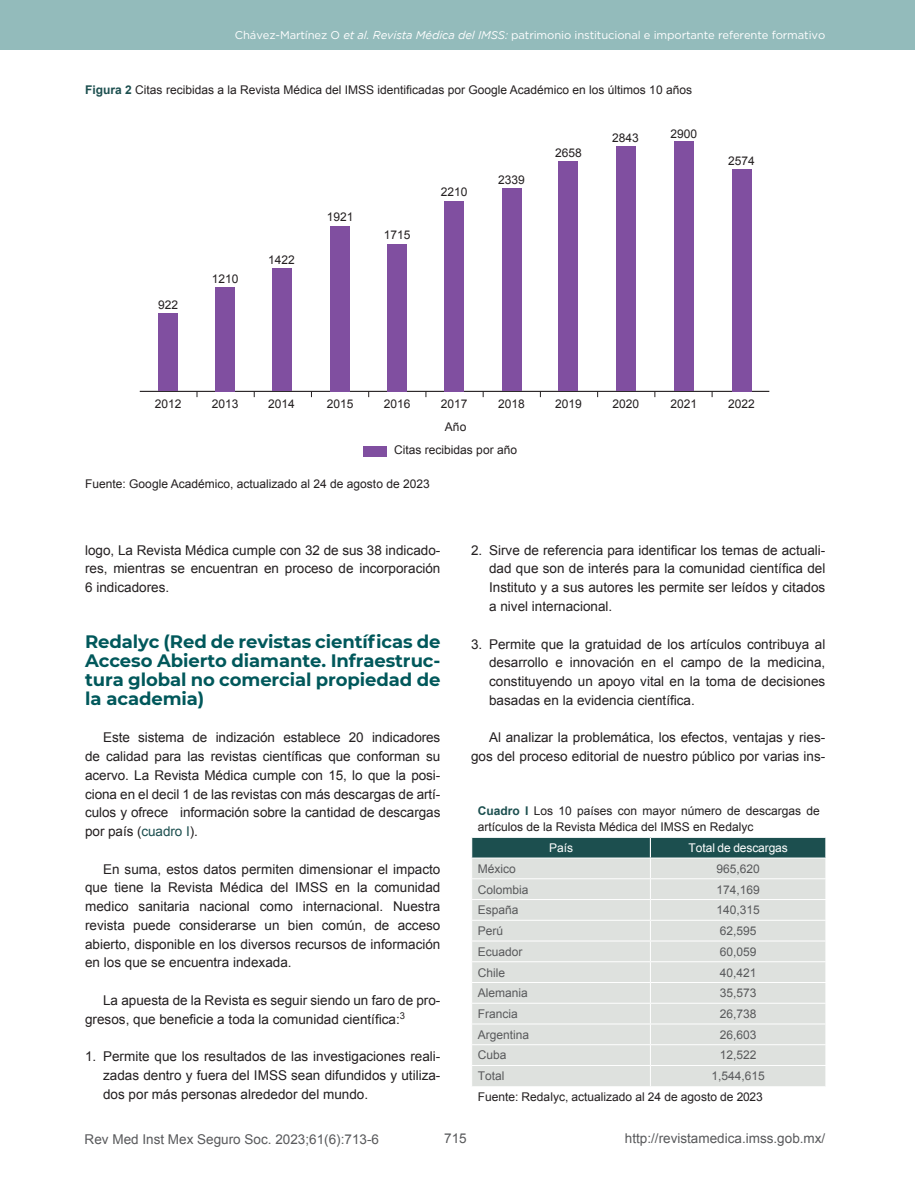
<style>
.page{position:relative;width:915px;height:1191px;background:#fff}
.page>*{position:absolute;margin:0;border:0;box-sizing:border-box;transform-origin:0 0}
.t1{font:700 18px/18.8px "Montserrat";letter-spacing:-.005em;color:#01585b;text-align:justify}
.t2{font:13.5px/18.8px "Arial";color:#231f20;text-align:justify}
.t3{font:13.5px "Arial";color:#58595b}
.t4{font:12px/16.5px "Arial";color:#231f20}
.t5{font:12px "Arial";color:#58595b}
.t6{font:12px "Arial";letter-spacing:-.005em;color:#fff}
.t7{font:11.25px "Gotham";letter-spacing:-.01em;color:#fff}
.s1{font-style:italic}
.s2{font-weight:700;color:#1c4f4f}
.s3{color:#1c4f4f}
</style>
<div class="page">
<div style="left:0;top:0;width:914px;height:50px;background:#93bbbb"></div>
<svg style="left:471px;top:837px;width:355px;height:249px;background:#d0d7d4"></svg>
<div style="left:363px;top:446px;width:24px;height:11px;background:#804fa0"></div>
<hr style="left:140px;top:391px;width:629px;height:1px;background:#231f20">
<div style="left:158px;top:313px;width:20px;height:78px;background:#804fa0"></div>
<div style="left:215px;top:287px;width:20px;height:104px;background:#804fa0"></div>
<div style="left:272px;top:268px;width:19px;height:123px;background:#804fa0"></div>
<div style="left:330px;top:226px;width:19px;height:165px;background:#804fa0"></div>
<div style="left:387px;top:244px;width:19px;height:147px;background:#804fa0"></div>
<div style="left:444px;top:201px;width:20px;height:190px;background:#804fa0"></div>
<div style="left:501px;top:188px;width:20px;height:203px;background:#804fa0"></div>
<div style="left:558px;top:162px;width:20px;height:229px;background:#804fa0"></div>
<div style="left:616px;top:147px;width:19px;height:244px;background:#804fa0"></div>
<div style="left:674px;top:141px;width:19px;height:250px;background:#804fa0"></div>
<div style="left:731px;top:169px;width:20px;height:222px;background:#804fa0"></div>
<p class="t7" style="left:235px;top:28px;width:591px">Chávez-Martínez O <span class="s1">et al. Revista Médica del IMSS:</span> patrimonio institucional e importante referente formativo</p>
<p class="t4" style="left:85px;top:82px;width:608px"><span class="s2">Figura 2</span> Citas recibidas a la Revista Médica del IMSS identificadas por Google Académico en los últimos 10 años</p>
<p class="t4" style="left:158px;top:296px;width:22px">922</p>
<p class="t4" style="left:212px;top:271px;width:28px">1210</p>
<p class="t4" style="left:268px;top:251px;width:28px">1422</p>
<p class="t4" style="left:326px;top:209px;width:28px">1921</p>
<p class="t4" style="left:383px;top:227px;width:28px">1715</p>
<p class="t4" style="left:441px;top:184px;width:28px">2210</p>
<p class="t4" style="left:498px;top:172px;width:28px">2339</p>
<p class="t4" style="left:555px;top:145px;width:28px">2658</p>
<p class="t4" style="left:612px;top:130px;width:28px">2843</p>
<p class="t4" style="left:670px;top:125px;width:28px">2900</p>
<p class="t4" style="left:728px;top:152px;width:28px">2574</p>
<p class="t4" style="left:155px;top:396px;width:28px">2012</p>
<p class="t4" style="left:212px;top:396px;width:28px">2013</p>
<p class="t4" style="left:268px;top:396px;width:28px">2014</p>
<p class="t4" style="left:326px;top:396px;width:28px">2015</p>
<p class="t4" style="left:383px;top:396px;width:28px">2016</p>
<p class="t4" style="left:440px;top:396px;width:28px">2017</p>
<p class="t4" style="left:498px;top:396px;width:28px">2018</p>
<p class="t4" style="left:555px;top:396px;width:28px">2019</p>
<p class="t4" style="left:612px;top:396px;width:28px">2020</p>
<p class="t4" style="left:670px;top:396px;width:28px">2021</p>
<p class="t4" style="left:728px;top:396px;width:28px">2022</p>
<p class="t4" style="left:445px;top:418px;width:23px">Año</p>
<p class="t4" style="left:394px;top:442px;width:124px">Citas recibidas por año</p>
<p class="t4" style="left:85px;top:476px;width:346px">Fuente: Google Académico, actualizado al 24 de agosto de 2023</p>
<p class="t2" style="left:85px;top:541px;width:357px">logo, La Revista Médica cumple con 32 de sus 38 indicado&shy;res, mientras se encuentran en proceso de incorporación 6 indicadores.</p>
<h1 class="t1" style="left:85px;top:632px;width:357px">Redalyc (Red de revistas científicas de Acceso Abierto diamante. Infraestruc&shy;tura global no comercial propiedad de la academia)</h1>
<p class="t2" style="left:85px;top:728px;width:356px;text-indent:18px">Este sistema de indización establece 20 indicadores de calidad para las revistas científicas que conforman su acervo. La Revista Médica cumple con 15, lo que la posi&shy;ciona en el decil 1 de las revistas con más descargas de artí&shy;culos y ofrece información sobre la cantidad de descargas por país (<span class="s3">cuadro I</span>).</p>
<p class="t2" style="left:85px;top:859px;width:357px;text-indent:18px">En suma, estos datos permiten dimensionar el impacto que tiene la Revista Médica del IMSS en la comunidad medico sanitaria nacional como internacional. Nuestra revista puede considerarse un bien común, de acceso abierto, disponible en los diversos recursos de información en los que se encuentra indexada.</p>
<p class="t2" style="left:85px;top:991px;width:357px;text-indent:18px">La apuesta de la Revista es seguir siendo un faro de pro&shy;gresos, que beneficie a toda la comunidad científica:<sup>3</sup></p>
<p class="t2" style="left:103px;top:1047px;width:339px;text-indent:-18px">1. Permite que los resultados de las investigaciones reali&shy;zadas dentro y fuera del IMSS sean difundidos y utiliza&shy;dos por más personas alrededor del mundo.</p>
<p class="t2" style="left:489px;top:541px;width:337px;text-indent:-18px">2. Sirve de referencia para identificar los temas de actuali&shy;dad que son de interés para la comunidad científica del Instituto y a sus autores les permite ser leídos y citados a nivel internacional.</p>
<p class="t2" style="left:489px;top:634px;width:337px;text-indent:-18px">3. Permite que la gratuidad de los artículos contribuya al desarrollo e innovación en el campo de la medicina, constituyendo un apoyo vital en la toma de decisiones basadas en la evidencia científica.</p>
<p class="t2" style="left:471px;top:728px;width:355px;text-align:right">Al analizar la problemática, los efectos, ventajas y ries&shy;gos del proceso editorial de nuestro público por varias ins-</p>
<p class="t4" style="left:477px;top:802px;width:343px"><span class="s2">Cuadro I</span> Los 10 países con mayor número de descargas de artículos de la Revista Médica del IMSS en Redalyc</p>
<p class="t6" style="left:549px;top:840px;width:26px">País</p>
<p class="t6" style="left:688px;top:840px;width:101px">Total de descargas</p>
<p class="t5" style="left:477px;top:860px;width:40px">México</p>
<p class="t5" style="left:716px;top:860px;width:45px">965,620</p>
<p class="t5" style="left:477px;top:881px;width:52px">Colombia</p>
<p class="t5" style="left:716px;top:881px;width:45px">174,169</p>
<p class="t5" style="left:477px;top:902px;width:42px">España</p>
<p class="t5" style="left:716px;top:902px;width:45px">140,315</p>
<p class="t5" style="left:477px;top:923px;width:27px">Perú</p>
<p class="t5" style="left:719px;top:923px;width:38px">62,595</p>
<p class="t5" style="left:477px;top:943px;width:46px">Ecuador</p>
<p class="t5" style="left:719px;top:943px;width:38px">60,059</p>
<p class="t5" style="left:477px;top:964px;width:29px">Chile</p>
<p class="t5" style="left:719px;top:964px;width:38px">40,421</p>
<p class="t5" style="left:477px;top:985px;width:52px">Alemania</p>
<p class="t5" style="left:719px;top:985px;width:38px">35,573</p>
<p class="t5" style="left:477px;top:1006px;width:42px">Francia</p>
<p class="t5" style="left:719px;top:1006px;width:38px">26,738</p>
<p class="t5" style="left:477px;top:1026px;width:53px">Argentina</p>
<p class="t5" style="left:719px;top:1026px;width:38px">26,603</p>
<p class="t5" style="left:477px;top:1047px;width:30px">Cuba</p>
<p class="t5" style="left:719px;top:1047px;width:38px">12,522</p>
<p class="t5" style="left:477px;top:1068px;width:28px">Total</p>
<p class="t5" style="left:711px;top:1068px;width:55px">1,544,615</p>
<p class="t4" style="left:477px;top:1088px;width:286px">Fuente: Redalyc, actualizado al 24 de agosto de 2023</p>
<p class="t3" style="left:85px;top:1130px;width:296px">Rev Med Inst Mex Seguro Soc. 2023;61(6):713-6</p>
<p class="t3" style="left:444px;top:1129px;width:24px">715</p>
<p class="t3" style="left:624px;top:1129px;width:202px">http://revistamedica.imss.gob.mx/</p>
</div>
